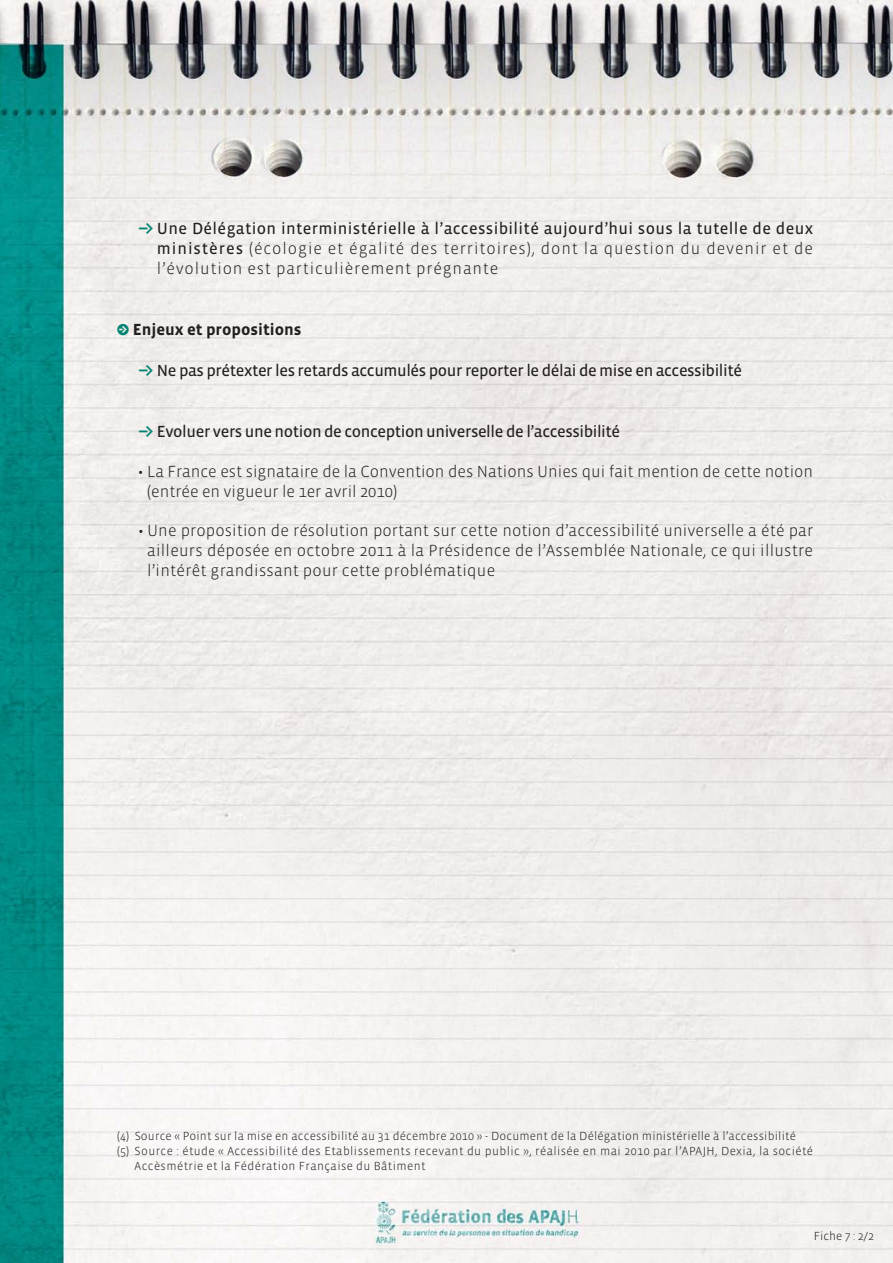
<style>
.page{position:relative;width:893px;height:1263px;background:#fff}
.page>*{position:absolute;margin:0;border:0;box-sizing:border-box;transform-origin:0 0}
.t1{font:300 16.5px/19.8px "Vista Sans";letter-spacing:.015em;color:#231f20}
.t2{font:16.5px "Vista Sans Reg";letter-spacing:-.025em;color:#231f20}
.t3{font:300 16.5px/19.8px "Vista Sans";letter-spacing:.055em;color:#231f20}
.t4{font:16.5px "Vista Sans Reg";letter-spacing:.02em;color:#231f20}
.t5{font:700 16.5px "Vista Sans";color:#231f20}
.t6{font:300 12px "Vista Sans";letter-spacing:.035em;color:#231f20}
.t7{font:300 12px "Vista Sans";letter-spacing:.015em;color:#231f20}
.s1{font-family:"Klavika Arrows";font-weight:700;color:#008372}
.s2{font-family:"Vista Sans Reg";font-weight:400}
.s3{font-family:"Klavika Arrows";color:#008372}
</style>
<div class="page">
<img style="left:0;top:0;width:893px;height:1263px">
<p class="t4" style="left:138px;top:218px;width:676px"><span class="s1">J</span> Une Délégation interministérielle à l’accessibilité aujourd’hui sous la tutelle de deux</p>
<p class="t3" style="left:157px;top:238px;width:658px"><span class="s2">ministères</span> (écologie et égalité des territoires), dont la question du devenir et de l’évolution est particulièrement prégnante</p>
<p class="t5" style="left:117px;top:319px;width:186px"><span class="s3">r</span> Enjeux et propositions</p>
<p class="t2" style="left:138px;top:361px;width:606px"><span class="s1">J</span> Ne pas prétexter les retards accumulés pour reporter le délai de mise en accessibilité</p>
<p class="t2" style="left:138px;top:422px;width:484px"><span class="s1">J</span> Evoluer vers une notion de conception universelle de l’accessibilité</p>
<p class="t1" style="left:147px;top:461px;width:667px;text-indent:-9px">• La France est signataire de la Convention des Nations Unies qui fait mention de cette notion (entrée en vigueur le 1er avril 2010)</p>
<p class="t1" style="left:147px;top:521px;width:668px;text-align:justify;text-indent:-9px">• Une proposition de résolution portant sur cette notion d’accessibilité universelle a été par ailleurs déposée en octobre 2011 à la Présidence de l’Assemblée Nationale, ce qui illustre l’intérêt grandissant pour cette problématique</p>
<p class="t7" style="left:117px;top:1128px;width:680px">(4) Source « Point sur la mise en accessibilité au 31 décembre 2010 » - Document de la Délégation ministérielle à l’accessibilité</p>
<p class="t6" style="left:117px;top:1143px;width:698px">(5) Source : étude « Accessibilité des Etablissements recevant du public », réalisée en mai 2010 par l’APAJH, Dexia, la société</p>
<p class="t6" style="left:135px;top:1158px;width:292px">Accèsmétrie et la Fédération Française du Bâtiment</p>
<p class="t6" style="left:814px;top:1228px;width:62px">Fiche 7 : 2/2</p>
</div>
